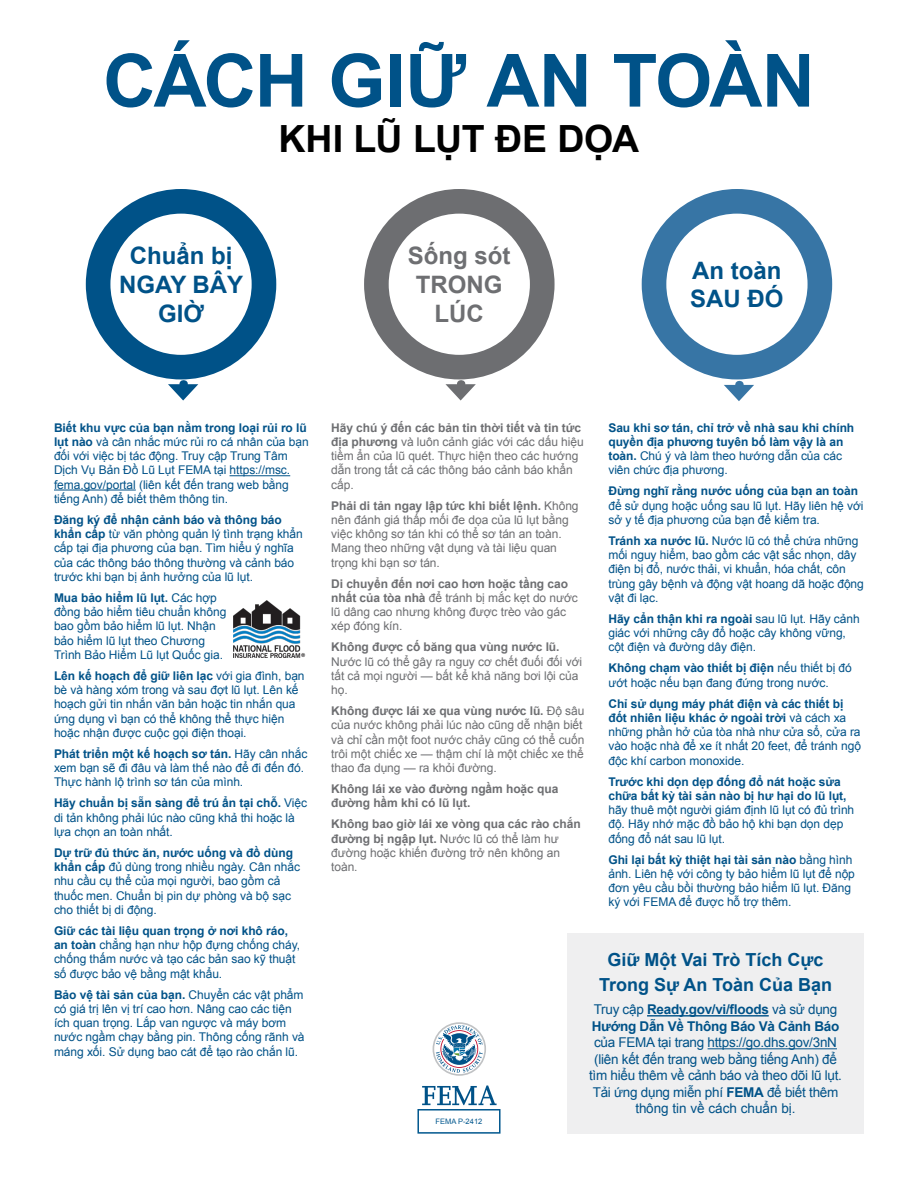
<style>
.page{position:relative;width:918px;height:1188px;background:#fff}
.page>*{position:absolute;margin:0;border:0;box-sizing:border-box;transform-origin:0 0}
.Paragraph_Style_1{font:700 73.5px "Arial";letter-spacing:-.025em;color:#005288}
.Paragraph_Style_1-2{font:700 37.5px "Arial";letter-spacing:-.005em;color:#000}
.Heading_3{font:700 24px/28.8px "Arial";color:#005288;text-align:center}
.Heading_3-2{font:700 24px/28.8px "Arial";color:#6e6f72;text-align:center}
.t1{font:700 18px/25.2px "Arial";color:#005288;text-align:center}
.t2{font:13.5px/16.5px "Arial";letter-spacing:-.02em;color:#005288;text-align:center}
.BT_Blue{font:12px/14.2px "Arial";letter-spacing:-.005em;color:#005288}
.BT_Gray{font:12px/14.2px "Arial";letter-spacing:-.005em;color:#6d6e71}
.BT_Blue-2{font:700 12px/14.2px "Arial";letter-spacing:-.005em;color:#005288}
.BT_Gray-2{font:700 12px/14.2px "Arial";letter-spacing:-.005em;color:#6d6e71}
.t3{font:7.5px "Arial";color:#00578e}
.s1{font-weight:700}
.s2{font-weight:400}
</style>
<div class="page">
<div style="left:86px;top:189px;width:190px;height:190px;background:#005288;border-radius:50%"></div>
<div style="left:110px;top:214px;width:142px;height:141px;background:#fff;border-radius:50%"></div>
<svg style="left:168px;top:380px;width:30px;height:21px"></svg>
<hr style="left:230px;top:475px;width:60px;height:1px;background:#005288">
<hr style="left:54px;top:490px;width:82px;height:1px;background:#005288">
<img style="left:233px;top:600px;width:72px;height:58px">
<div style="left:364px;top:189px;width:191px;height:190px;background:#6d6e71;border-radius:50%"></div>
<div style="left:389px;top:214px;width:141px;height:141px;background:#fff;border-radius:50%"></div>
<svg style="left:445px;top:380px;width:31px;height:21px"></svg>
<svg style="left:724px;top:381px;width:30px;height:20px"></svg>
<div style="left:642px;top:189px;width:190px;height:190px;background:#3775a5;border-radius:50%"></div>
<div style="left:666px;top:214px;width:142px;height:141px;background:#fff;border-radius:50%"></div>
<div style="left:567px;top:933px;width:297px;height:201px;background:#efeff0"></div>
<hr style="left:647px;top:1015px;width:122px;height:2px;background:#005288">
<hr style="left:708px;top:1048px;width:129px;height:1px;background:#005288">
<svg style="left:422px;top:1085px;width:75px;height:20px"></svg>
<svg style="left:433px;top:1022px;width:53px;height:54px"></svg>
<div style="left:417px;top:1109px;width:84px;height:25px;background:#fff;border:2px solid #00578e"></div>
<h2 class="Paragraph_Style_1" style="left:103px;top:32px;width:713px">CÁCH GIỮ AN TOÀN</h2>
<h2 class="Paragraph_Style_1-2" style="left:279px;top:114px;width:362px">KHI LŨ LỤT ĐE DỌA</h2>
<h3 class="Heading_3" style="left:119px;top:242px;width:126px">Chuẩn bị<br>NGAY BÂY<br>GIỜ</h3>
<h3 class="Heading_3-2" style="left:408px;top:242px;width:104px">Sống sót<br>TRONG<br>LÚC</h3>
<h3 class="Heading_3" style="left:690px;top:257px;width:95px;text-align:left">An toàn<br>SAU ĐÓ</h3>
<p class="BT_Blue" style="left:54px;top:421px;width:256px"><span class="s1">Biết khu vực của bạn nằm trong loại rủi ro lũ lụt nào</span> và cân nhắc mức rủi ro cá nhân của bạn đối với việc bị tác động. Truy cập Trung Tâm Dịch Vụ Bản Đồ Lũ Lụt FEMA tại https://msc. fema.gov/portal (liên kết đến trang web bằng tiếng Anh) để biết thêm thông tin.</p>
<p class="BT_Blue" style="left:54px;top:513px;width:250px"><span class="s1">Đăng ký để nhận cảnh báo và thông báo khẩn cấp</span> từ văn phòng quản lý tình trạng khẩn cấp tại địa phương của bạn. Tìm hiểu ý nghĩa của các thông báo thông thường và cảnh báo trước khi bạn bị ảnh hưởng của lũ lụt.</p>
<p class="BT_Blue" style="left:54px;top:591px;width:174px"><span class="s1">Mua bảo hiểm lũ lụt.</span> Các hợp đồng bảo hiểm tiêu chuẩn không bao gồm bảo hiểm lũ lụt. Nhận bảo hiểm lũ lụt theo Chương<br>Trình Bảo Hiểm Lũ lụt Quốc gia.</p>
<p class="BT_Blue" style="left:54px;top:669px;width:252px"><span class="s1">Lên kế hoạch để giữ liên lạc</span> với gia đình, bạn bè và hàng xóm trong và sau đợt lũ lụt. Lên kế hoạch gửi tin nhắn văn bản hoặc tin nhắn qua ứng dụng vì bạn có thể không thể thực hiện hoặc nhận được cuộc gọi điện thoại.</p>
<p class="BT_Blue" style="left:54px;top:747px;width:255px"><span class="s1">Phát triển một kế hoạch sơ tán.</span> Hãy cân nhắc xem bạn sẽ đi đâu và làm thế nào để đi đến đó.<br>Thực hành lộ trình sơ tán của mình.</p>
<p class="BT_Blue" style="left:54px;top:796px;width:255px"><span class="s1">Hãy chuẩn bị sẵn sàng để trú ẩn tại chỗ.</span> Việc di tản không phải lúc nào cũng khả thi hoặc là lựa chọn an toàn nhất.</p>
<p class="BT_Blue" style="left:54px;top:846px;width:248px"><span class="s1">Dự trữ đủ thức ăn, nước uống và đồ dùng khẩn cấp</span> đủ dùng trong nhiều ngày. Cân nhắc nhu cầu cụ thể của mọi người, bao gồm cả thuốc men. Chuẩn bị pin dự phòng và bộ sạc cho thiết bị di động.</p>
<p class="BT_Blue" style="left:54px;top:924px;width:248px"><span class="s1">Giữ các tài liệu quan trọng ở nơi khô ráo, an toàn</span> chẳng hạn như hộp đựng chống cháy, chống thấm nước và tạo các bản sao kỹ thuật số được bảo vệ bằng mật khẩu.</p>
<p class="BT_Blue" style="left:54px;top:987px;width:252px"><span class="s1">Bảo vệ tài sản của bạn.</span> Chuyển các vật phẩm có giá trị lên vị trí cao hơn. Nâng cao các tiện ích quan trọng. Lắp van ngược và máy bơm nước ngầm chạy bằng pin. Thông cống rãnh và máng xối. Sử dụng bao cát để tạo rào chắn lũ.</p>
<p class="BT_Gray" style="left:331px;top:421px;width:254px"><span class="s1">Hãy chú ý đến các bản tin thời tiết và tin tức địa phương</span> và luôn cảnh giác với các dấu hiệu tiềm ẩn của lũ quét. Thực hiện theo các hướng dẫn trong tất cả các thông báo cảnh báo khẩn cấp.</p>
<p class="BT_Gray" style="left:331px;top:499px;width:249px"><span class="s1">Phải di tản ngay lập tức khi biết lệnh.</span> Không nên đánh giá thấp mối đe dọa của lũ lụt bằng việc không sơ tán khi có thể sơ tán an toàn.<br>Mang theo những vật dụng và tài liệu quan trọng khi bạn sơ tán.</p>
<p class="BT_Gray" style="left:331px;top:576px;width:248px"><span class="s1">Di chuyển đến nơi cao hơn hoặc tầng cao nhất của tòa nhà</span> để tránh bị mắc kẹt do nước lũ dâng cao nhưng không được trèo vào gác xép đóng kín.</p>
<p class="BT_Gray" style="left:331px;top:640px;width:252px"><span class="s1">Không được cố băng qua vùng nước lũ.<br></span>Nước lũ có thể gây ra nguy cơ chết đuối đối với tất cả mọi người — bất kể khả năng bơi lội của họ.</p>
<p class="BT_Gray" style="left:331px;top:704px;width:255px"><span class="s1">Không được lái xe qua vùng nước lũ.</span> Độ sâu của nước không phải lúc nào cũng dễ nhận biết và chỉ cần một foot nước chảy cũng có thể cuốn trôi một chiếc xe — thậm chí là một chiếc xe thể thao đa dụng — ra khỏi đường.</p>
<p class="BT_Gray-2" style="left:331px;top:782px;width:229px">Không lái xe vào đường ngầm hoặc qua đường hầm khi có lũ lụt.</p>
<p class="BT_Gray" style="left:331px;top:817px;width:251px"><span class="s1">Không bao giờ lái xe vòng qua các rào chắn đường bị ngập lụt.</span> Nước lũ có thể làm hư đường hoặc khiến đường trở nên không an toàn.</p>
<p class="BT_Blue-2" style="left:608px;top:421px;width:247px">Sau khi sơ tán, chỉ trở về nhà sau khi chính quyền địa phương tuyên bố làm vậy là an toàn. <span class="s2">Chú ý và làm theo hướng dẫn của các viên chức địa phương.</span></p>
<p class="BT_Blue" style="left:608px;top:484px;width:257px"><span class="s1">Đừng nghĩ rằng nước uống của bạn an toàn </span>để sử dụng hoặc uống sau lũ lụt. Hãy liên hệ với sở y tế địa phương của bạn để kiểm tra.</p>
<p class="BT_Blue" style="left:608px;top:534px;width:257px"><span class="s1">Tránh xa nước lũ.</span> Nước lũ có thể chứa những mối nguy hiểm, bao gồm các vật sắc nhọn, dây điện bị đổ, nước thải, vi khuẩn, hóa chất, côn trùng gây bệnh và động vật hoang dã hoặc động vật đi lạc.</p>
<p class="BT_Blue" style="left:608px;top:612px;width:253px"><span class="s1">Hãy cẩn thận khi ra ngoài</span> sau lũ lụt. Hãy cảnh giác với những cây đổ hoặc cây không vững, cột điện và đường dây điện.</p>
<p class="BT_Blue" style="left:608px;top:661px;width:245px"><span class="s1">Không chạm vào thiết bị điện</span> nếu thiết bị đó ướt hoặc nếu bạn đang đứng trong nước.</p>
<p class="BT_Blue" style="left:608px;top:696px;width:254px"><span class="s1">Chỉ sử dụng máy phát điện và các thiết bị đốt nhiên liệu khác ở ngoài trời</span> và cách xa những phần hở của tòa nhà như cửa sổ, cửa ra vào hoặc nhà để xe ít nhất 20 feet, để tránh ngộ độc khí carbon monoxide.</p>
<p class="BT_Blue" style="left:608px;top:774px;width:247px"><span class="s1">Trước khi dọn dẹp đống đổ nát hoặc sửa chữa bất kỳ tài sản nào bị hư hại do lũ lụt, </span>hãy thuê một người giám định lũ lụt có đủ trình độ. Hãy nhớ mặc đồ bảo hộ khi bạn dọn dẹp đống đổ nát sau lũ lụt.</p>
<p class="BT_Blue" style="left:608px;top:852px;width:248px"><span class="s1">Ghi lại bất kỳ thiệt hại tài sản nào</span> bằng hình ảnh. Liên hệ với công ty bảo hiểm lũ lụt để nộp đơn yêu cầu bồi thường bảo hiểm lũ lụt. Đăng ký với FEMA để được hỗ trợ thêm.</p>
<p class="t3" style="left:436px;top:1117px;width:48px">FEMA P-2412</p>
<h3 class="t1" style="left:599px;top:948px;width:235px">Giữ Một Vai Trò Tích Cực<br>Trong Sự An Toàn Của Bạn</h3>
<p class="t2" style="left:589px;top:1002px;width:255px">Truy cập <span class="s1">Ready.gov/vi/floods</span> và sử dụng <span class="s1">Hướng Dẫn Về Thông Báo Và Cảnh Báo </span>của FEMA tại trang https://go.dhs.gov/3nN (liên kết đến trang web bằng tiếng Anh) để tìm hiểu thêm về cảnh báo và theo dõi lũ lụt.<br>Tải ứng dụng miễn phí <span class="s1">FEMA</span> để biết thêm thông tin về cách chuẩn bị.</p>
</div>
